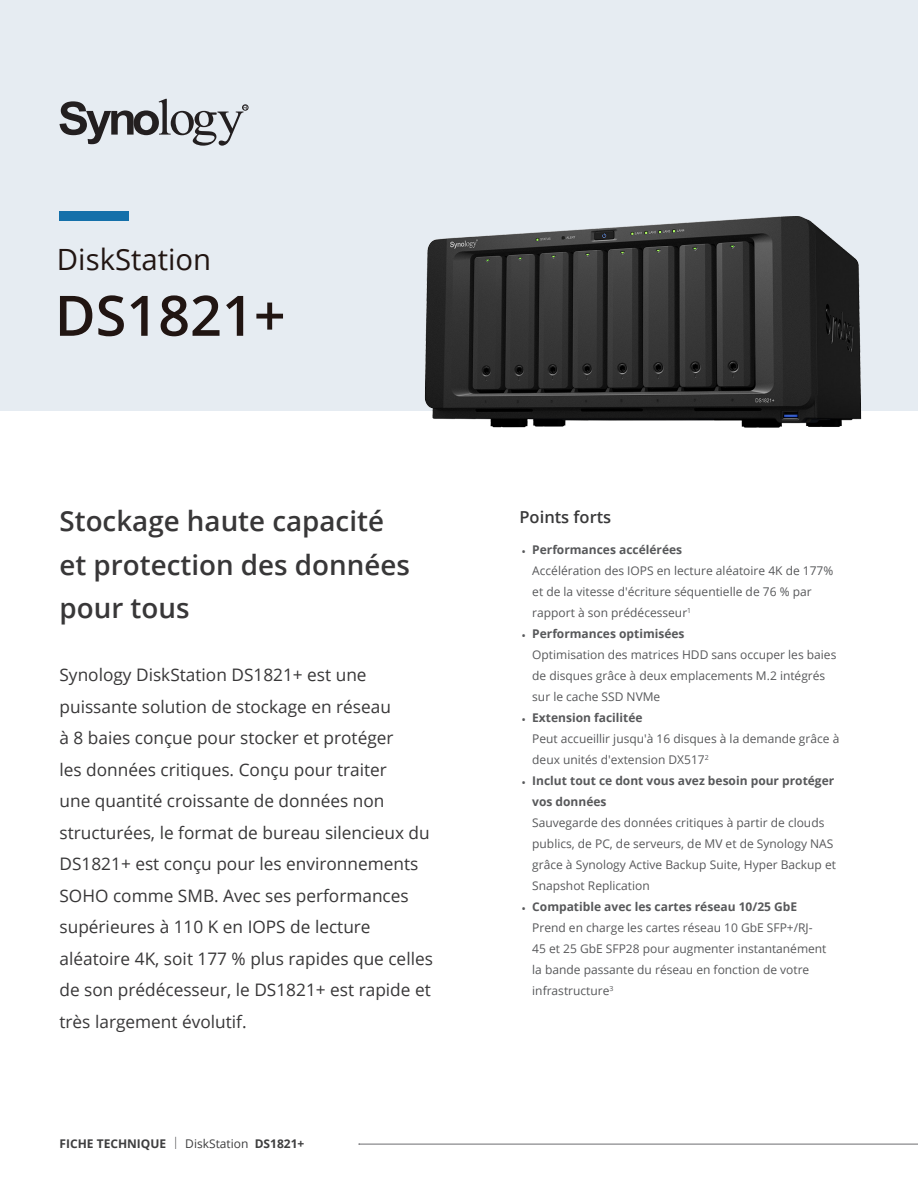
<style>
.page{position:relative;width:918px;height:1188px;background:#fff}
.page>*{position:absolute;margin:0;border:0;box-sizing:border-box;transform-origin:0 0}
.Model_Name{font:600 55.8px "Open Sans";color:#211512}
.Product_Type{font:29.25px "Open Sans";color:#211512}
.Introduction_Title{font:600 27.75px/43.5px "Open Sans";color:#383738}
.Introduction{font:17.25px/31.5px "Open Sans";color:#383738}
.Selling_Title{font:600 16.5px "Open Sans";color:#383839}
.t1{font:12px/21px "Open Sans";color:#57585a}
.t2{font:700 12px "Open Sans";color:#3e3e3f}
.s1{font-weight:300}
.s2{font-weight:400}
.s3{font-weight:700}
</style>
<div class="page">
<div style="left:0;top:0;width:918px;height:410px;background:#e6ecf2"></div>
<div style="left:60px;top:211px;width:69px;height:10px;background:#1470aa"></div>
<svg style="left:60px;top:99px;width:188px;height:47px"></svg>
<hr style="left:359px;top:1144px;width:559px;height:1px;background:#6c6d70">
<img style="left:412px;top:217px;width:461px;height:211px">
<p class="Product_Type" style="left:57px;top:240px;width:156px">DiskStation</p>
<p class="Model_Name" style="left:55px;top:277px;width:232px">DS1821+</p>
<p class="Introduction_Title" style="left:60px;top:499px;width:352px">Stockage haute capacité et protection des données pour tous</p>
<p class="Introduction" style="left:60px;top:659px;width:375px">Synology DiskStation DS1821+ est une puissante solution de stockage en réseau<br>à 8 baies conçue pour stocker et protéger<br>les données critiques. Conçu pour traiter<br>une quantité croissante de données non structurées, le format de bureau silencieux du DS1821+ est conçu pour les environnements SOHO comme SMB. Avec ses performances supérieures à 110 K en IOPS de lecture aléatoire 4K, soit 177 % plus rapides que celles de son prédécesseur, le DS1821+ est rapide et très largement évolutif.</p>
<p class="t2" style="left:60px;top:1135px;width:246px">FICHE TECHNIQUE <span class="s1">|</span> <span class="s2">DiskStation</span> DS1821+</p>
<p class="Selling_Title" style="left:520px;top:506px;width:93px">Points forts</p>
<p class="t1" style="left:532px;top:539px;width:303px;text-indent:-11px">• <span class="s3">Performances accélérées<br></span>Accélération des IOPS en lecture aléatoire 4K de 177% et de la vitesse d'écriture séquentielle de 76 % par rapport à son prédécesseur<sup>1</sup></p>
<p class="t1" style="left:532px;top:623px;width:306px;text-indent:-11px">• <span class="s3">Performances optimisées<br></span>Optimisation des matrices HDD sans occuper les baies de disques grâce à deux emplacements M.2 intégrés sur le cache SSD NVMe</p>
<p class="t1" style="left:532px;top:707px;width:309px;text-indent:-11px">• <span class="s3">Extension facilitée<br></span>Peut accueillir jusqu'à 16 disques à la demande grâce à deux unités d'extension DX517<sup>2</sup></p>
<p class="t1" style="left:532px;top:770px;width:305px;text-indent:-11px">• <span class="s3">Inclut tout ce dont vous avez besoin pour protéger vos données<br></span>Sauvegarde des données critiques à partir de clouds publics, de PC, de serveurs, de MV et de Synology NAS grâce à Synology Active Backup Suite, Hyper Backup et Snapshot Replication</p>
<p class="t1" style="left:532px;top:896px;width:296px;text-indent:-11px">• <span class="s3">Compatible avec les cartes réseau 10/25 GbE </span>Prend en charge les cartes réseau 10 GbE SFP+/RJ-45 et 25 GbE SFP28 pour augmenter instantanément la bande passante du réseau en fonction de votre infrastructure<sup>3</sup></p>
</div>
